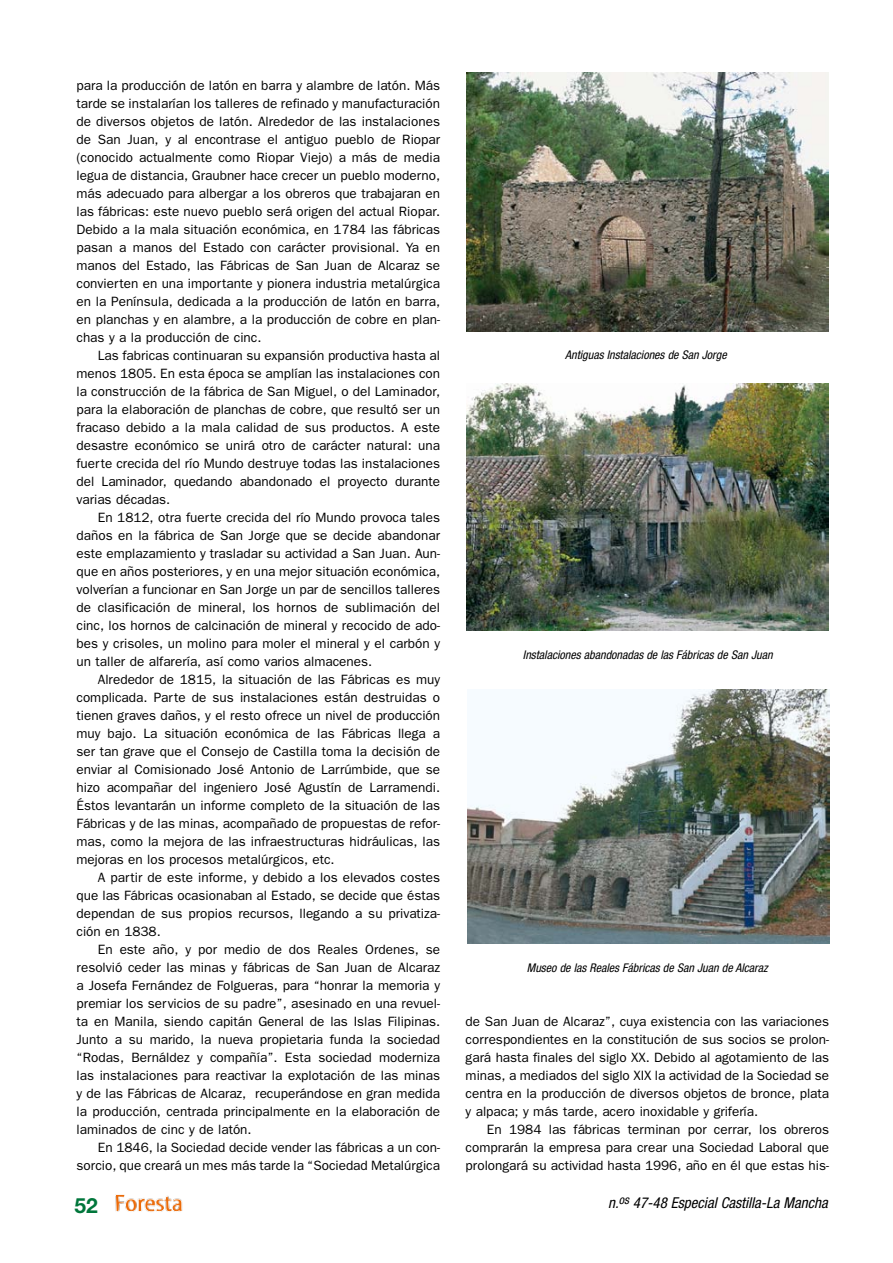
<style>
.page{position:relative;width:893px;height:1263px;background:#fff}
.page>*{position:absolute;margin:0;border:0;box-sizing:border-box;transform-origin:0 0}
.t1{font:700 21px "Helvetica Neue";color:#00763b}
.t2{font:italic condensed 15px "Helvetica Neue";color:#000}
.t3{font:13.5px "Franklin Gothic";color:#000}
.t4{font:italic condensed 12px "Helvetica Neue";color:#000}
</style>
<div class="page">
<img style="left:115px;top:1195px;width:68px;height:17px">
<img style="left:466px;top:72px;width:362px;height:259px">
<img style="left:466px;top:384px;width:362px;height:246px">
<img style="left:467px;top:690px;width:362px;height:253px">
<p class="t3" style="left:77px;top:78px;width:365px">para la producción de latón en barra y alambre de latón. Más</p>
<p class="t3" style="left:77px;top:96px;width:365px">tarde se instalarían los talleres de refinado y manufacturación</p>
<p class="t3" style="left:77px;top:114px;width:365px">de diversos objetos de latón. Alrededor de las instalaciones</p>
<p class="t3" style="left:77px;top:132px;width:365px">de San Juan, y al encontrase el antiguo pueblo de Riopar</p>
<p class="t3" style="left:77px;top:150px;width:365px">(conocido actualmente como Riopar Viejo) a más de media</p>
<p class="t3" style="left:77px;top:168px;width:365px">legua de distancia, Graubner hace crecer un pueblo moderno,</p>
<p class="t3" style="left:77px;top:186px;width:365px">más adecuado para albergar a los obreros que trabajaran en</p>
<p class="t3" style="left:77px;top:204px;width:365px">las fábricas: este nuevo pueblo será origen del actual Riopar.</p>
<p class="t3" style="left:77px;top:222px;width:365px">Debido a la mala situación económica, en 1784 las fábricas</p>
<p class="t3" style="left:77px;top:240px;width:365px">pasan a manos del Estado con carácter provisional. Ya en</p>
<p class="t3" style="left:77px;top:258px;width:365px">manos del Estado, las Fábricas de San Juan de Alcaraz se</p>
<p class="t3" style="left:77px;top:276px;width:365px">convierten en una importante y pionera industria metalúrgica</p>
<p class="t3" style="left:77px;top:294px;width:365px">en la Península, dedicada a la producción de latón en barra,</p>
<p class="t3" style="left:77px;top:312px;width:365px">en planchas y en alambre, a la producción de cobre en plan-</p>
<p class="t3" style="left:77px;top:330px;width:186px">chas y a la producción de cinc.</p>
<p class="t3" style="left:98px;top:348px;width:344px">Las fabricas continuaran su expansión productiva hasta al</p>
<p class="t3" style="left:77px;top:366px;width:365px">menos 1805. En esta época se amplían las instalaciones con</p>
<p class="t3" style="left:77px;top:384px;width:365px">la construcción de la fábrica de San Miguel, o del Laminador,</p>
<p class="t3" style="left:77px;top:402px;width:365px">para la elaboración de planchas de cobre, que resultó ser un</p>
<p class="t3" style="left:77px;top:420px;width:365px">fracaso debido a la mala calidad de sus productos. A este</p>
<p class="t3" style="left:77px;top:438px;width:365px">desastre económico se unirá otro de carácter natural: una</p>
<p class="t3" style="left:77px;top:456px;width:365px">fuerte crecida del río Mundo destruye todas las instalaciones</p>
<p class="t3" style="left:77px;top:474px;width:365px">del Laminador, quedando abandonado el proyecto durante</p>
<p class="t3" style="left:77px;top:492px;width:95px">varias décadas.</p>
<p class="t3" style="left:98px;top:510px;width:344px">En 1812, otra fuerte crecida del río Mundo provoca tales</p>
<p class="t3" style="left:77px;top:528px;width:365px">daños en la fábrica de San Jorge que se decide abandonar</p>
<p class="t3" style="left:77px;top:546px;width:365px">este emplazamiento y trasladar su actividad a San Juan. Aun-</p>
<p class="t3" style="left:77px;top:564px;width:365px">que en años posteriores, y en una mejor situación económica,</p>
<p class="t3" style="left:77px;top:582px;width:365px">volverían a funcionar en San Jorge un par de sencillos talleres</p>
<p class="t3" style="left:77px;top:600px;width:365px">de clasificación de mineral, los hornos de sublimación del</p>
<p class="t3" style="left:77px;top:618px;width:365px">cinc, los hornos de calcinación de mineral y recocido de ado-</p>
<p class="t3" style="left:77px;top:636px;width:365px">bes y crisoles, un molino para moler el mineral y el carbón y</p>
<p class="t3" style="left:77px;top:654px;width:297px">un taller de alfarería, así como varios almacenes.</p>
<p class="t3" style="left:98px;top:672px;width:344px">Alrededor de 1815, la situación de las Fábricas es muy</p>
<p class="t3" style="left:77px;top:690px;width:365px">complicada. Parte de sus instalaciones están destruidas o</p>
<p class="t3" style="left:77px;top:708px;width:365px">tienen graves daños, y el resto ofrece un nivel de producción</p>
<p class="t3" style="left:77px;top:726px;width:365px">muy bajo. La situación económica de las Fábricas llega a</p>
<p class="t3" style="left:77px;top:744px;width:365px">ser tan grave que el Consejo de Castilla toma la decisión de</p>
<p class="t3" style="left:77px;top:762px;width:365px">enviar al Comisionado José Antonio de Larrúmbide, que se</p>
<p class="t3" style="left:77px;top:780px;width:365px">hizo acompañar del ingeniero José Agustín de Larramendi.</p>
<p class="t3" style="left:77px;top:798px;width:365px">Éstos levantarán un informe completo de la situación de las</p>
<p class="t3" style="left:77px;top:816px;width:365px">Fábricas y de las minas, acompañado de propuestas de refor-</p>
<p class="t3" style="left:77px;top:834px;width:365px">mas, como la mejora de las infraestructuras hidráulicas, las</p>
<p class="t3" style="left:77px;top:852px;width:260px">mejoras en los procesos metalúrgicos, etc.</p>
<p class="t3" style="left:98px;top:870px;width:344px">A partir de este informe, y debido a los elevados costes</p>
<p class="t3" style="left:77px;top:888px;width:365px">que las Fábricas ocasionaban al Estado, se decide que éstas</p>
<p class="t3" style="left:77px;top:906px;width:365px">dependan de sus propios recursos, llegando a su privatiza-</p>
<p class="t3" style="left:77px;top:924px;width:86px">ción en 1838.</p>
<p class="t3" style="left:98px;top:942px;width:344px">En este año, y por medio de dos Reales Ordenes, se</p>
<p class="t3" style="left:77px;top:960px;width:365px">resolvió ceder las minas y fábricas de San Juan de Alcaraz</p>
<p class="t3" style="left:77px;top:978px;width:365px">a Josefa Fernández de Folgueras, para “honrar la memoria y</p>
<p class="t3" style="left:77px;top:996px;width:365px">premiar los servicios de su padre”, asesinado en una revuel-</p>
<p class="t3" style="left:77px;top:1014px;width:365px">ta en Manila, siendo capitán General de las Islas Filipinas.</p>
<p class="t3" style="left:77px;top:1032px;width:365px">Junto a su marido, la nueva propietaria funda la sociedad</p>
<p class="t3" style="left:77px;top:1050px;width:365px">“Rodas, Bernáldez y compañía”. Esta sociedad moderniza</p>
<p class="t3" style="left:77px;top:1068px;width:365px">las instalaciones para reactivar la explotación de las minas</p>
<p class="t3" style="left:77px;top:1086px;width:365px">y de las Fábricas de Alcaraz, recuperándose en gran medida</p>
<p class="t3" style="left:77px;top:1104px;width:365px">la producción, centrada principalmente en la elaboración de</p>
<p class="t3" style="left:77px;top:1122px;width:177px">laminados de cinc y de latón.</p>
<p class="t3" style="left:98px;top:1140px;width:344px">En 1846, la Sociedad decide vender las fábricas a un con-</p>
<p class="t3" style="left:77px;top:1158px;width:365px">sorcio, que creará un mes más tarde la “Sociedad Metalúrgica</p>
<p class="t4" style="left:565px;top:348px;width:163px">Antiguas Instalaciones de San Jorge</p>
<p class="t4" style="left:523px;top:648px;width:251px">Instalaciones abandonadas de las Fábricas de San Juan</p>
<p class="t4" style="left:527px;top:961px;width:242px">Museo de las Reales Fábricas de San Juan de Alcaraz</p>
<p class="t3" style="left:466px;top:1014px;width:365px">de San Juan de Alcaraz”, cuya existencia con las variaciones</p>
<p class="t3" style="left:466px;top:1032px;width:365px">correspondientes en la constitución de sus socios se prolon-</p>
<p class="t3" style="left:466px;top:1050px;width:365px">gará hasta finales del siglo XX. Debido al agotamiento de las</p>
<p class="t3" style="left:466px;top:1068px;width:365px">minas, a mediados del siglo XIX la actividad de la Sociedad se</p>
<p class="t3" style="left:466px;top:1086px;width:365px">centra en la producción de diversos objetos de bronce, plata</p>
<p class="t3" style="left:466px;top:1104px;width:294px">y alpaca; y más tarde, acero inoxidable y grifería.</p>
<p class="t3" style="left:487px;top:1122px;width:344px">En 1984 las fábricas terminan por cerrar, los obreros</p>
<p class="t3" style="left:466px;top:1140px;width:365px">comprarán la empresa para crear una Sociedad Laboral que</p>
<p class="t3" style="left:466px;top:1158px;width:365px">prolongará su actividad hasta 1996, año en él que estas his-</p>
<p class="t1" style="left:75px;top:1192px;width:25px">52</p>
<p class="t2" style="left:608px;top:1194px;width:221px">n.<sup>os</sup> 47-48 Especial Castilla-La Mancha</p>
</div>
